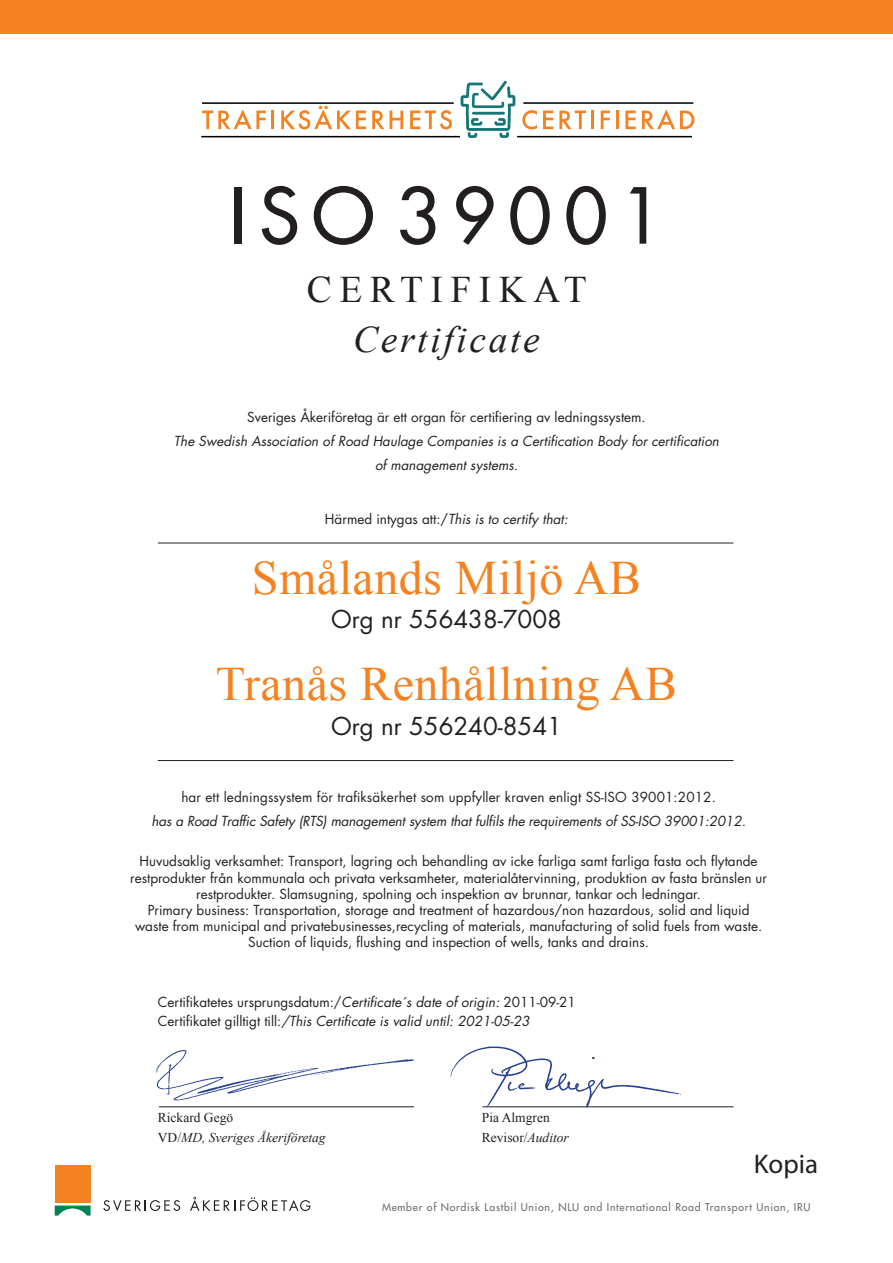
<style>
.page{position:relative;width:893px;height:1263px;background:#fff}
.page>*{position:absolute;margin:0;border:0;box-sizing:border-box;transform-origin:0 0}
.t1{font:500 75px "Futura Std";letter-spacing:.17em;color:#231f20}
.t2{font:48px "Times New Roman";letter-spacing:.01em;color:#f58220}
.t3{font:italic 37.5px "Times New Roman";letter-spacing:.07em;color:#231f20}
.t4{font:37.5px "Times New Roman";letter-spacing:.2em;color:#231f20}
.t5{font:27px "Myriad Pro";color:#231f20}
.t6{font:24px "Futura Std";color:#231f20}
.t7{font:13.5px/16.2px "Futura Std";color:#231f20;text-align:center}
.t8{font:italic 13.5px "Futura Std";color:#231f20}
.t9{font:13.5px "Times New Roman";color:#231f20}
.t10{font:italic 13.5px "Times New Roman";color:#231f20}
.t11{font:500 10.5px "Futura Std";letter-spacing:.07em;color:#6c6d70}
.s1{font-style:normal}
.s2{font-style:italic}
</style>
<div class="page">
<div style="left:0;top:0;width:893px;height:34px;background:#f58220"></div>
<hr style="left:158px;top:543px;width:575px;height:1px;background:#231f20">
<hr style="left:159px;top:1106px;width:255px;height:1px;background:#231f20">
<hr style="left:482px;top:1106px;width:251px;height:1px;background:#231f20">
<div style="left:55px;top:1165px;width:36px;height:38px;background:#f58220"></div>
<svg style="left:55px;top:1205px;width:36px;height:10px"></svg>
<svg style="left:103px;top:1200px;width:77px;height:11px"></svg>
<svg style="left:190px;top:1197px;width:120px;height:14px"></svg>
<hr style="left:158px;top:760px;width:575px;height:1px;background:#231f20">
<img style="left:156px;top:1050px;width:258px;height:51px">
<hr style="left:202px;top:102px;width:252px;height:2px;background:#000">
<hr style="left:523px;top:102px;width:170px;height:2px;background:#000">
<svg style="left:202px;top:109px;width:64px;height:20px"></svg>
<hr style="left:271px;top:111px;width:3px;height:18px;background:#f58220">
<svg style="left:281px;top:106px;width:85px;height:23px"></svg>
<svg style="left:372px;top:111px;width:12px;height:18px"></svg>
<svg style="left:390px;top:111px;width:13px;height:18px"></svg>
<svg style="left:410px;top:110px;width:42px;height:19px"></svg>
<svg style="left:522px;top:110px;width:15px;height:19px"></svg>
<svg style="left:543px;top:111px;width:10px;height:18px"></svg>
<svg style="left:559px;top:111px;width:27px;height:18px"></svg>
<hr style="left:591px;top:111px;width:3px;height:18px;background:#f58220">
<svg style="left:601px;top:111px;width:9px;height:18px"></svg>
<svg style="left:616px;top:111px;width:2px;height:18px"></svg>
<svg style="left:625px;top:111px;width:11px;height:18px"></svg>
<svg style="left:642px;top:109px;width:52px;height:20px"></svg>
<hr style="left:201px;top:136px;width:259px;height:1px;background:#000">
<hr style="left:517px;top:136px;width:175px;height:1px;background:#000">
<svg style="left:461px;top:80px;width:54px;height:58px"></svg>
<img style="left:450px;top:1046px;width:238px;height:63px">
<p class="t1" style="left:229px;top:169px;width:436px">ISO 39001</p>
<p class="t4" style="left:307px;top:264px;width:281px">CERTIFIKAT</p>
<p class="t3" style="left:353px;top:313px;width:188px">Certificate</p>
<p class="t7" style="left:247px;top:409px;width:400px">Sveriges Åkeriföretag är ett organ för certifiering av ledningssystem.</p>
<p class="t8" style="left:174px;top:433px;width:547px">The Swedish Association of Road Haulage Companies is a Certification Body for certification</p>
<p class="t8" style="left:375px;top:457px;width:144px">of management systems.</p>
<p class="t8" style="left:325px;top:511px;width:245px"><span class="s1">Härmed intygas att:/</span>This is to certify that:</p>
<p class="t2" style="left:252px;top:545px;width:391px">Smålands Miljö AB</p>
<p class="t6" style="left:331px;top:604px;width:232px">Org nr 556438-7008</p>
<p class="t2" style="left:216px;top:652px;width:463px">Tranås Renhållning AB</p>
<p class="t6" style="left:331px;top:711px;width:232px">Org nr 556240-8541</p>
<p class="t7" style="left:181px;top:789px;width:536px">har ett ledningssystem för trafiksäkerhet som uppfyller kraven enligt SS-ISO 39001:2012.</p>
<p class="t8" style="left:151px;top:812px;width:596px">has a Road Traffic Safety (RTS) management system that fulfils the requirements of SS-ISO 39001:2012.</p>
<p class="t7" style="left:130px;top:853px;width:638px">Huvudsaklig verksamhet: Transport, lagring och behandling av icke farliga samt farliga fasta och flytande restprodukter från kommunala och privata verksamheter, materialåtervinning, produktion av fasta bränslen ur restprodukter. Slamsugning, spolning och inspektion av brunnar, tankar och ledningar.</p>
<p class="t7" style="left:135px;top:902px;width:629px">Primary business: Transportation, storage and treatment of hazardous/non hazardous, solid and liquid waste from municipal and privatebusinesses,recycling of materials, manufacturing of solid fuels from waste.<br>Suction of liquids, flushing and inspection of wells, tanks and drains.</p>
<p class="t7" style="left:158px;top:994px;width:419px">Certifikatetes ursprungsdatum:/<span class="s2">Certificate´s date of origin:</span> 2011-09-21</p>
<p class="t8" style="left:158px;top:1013px;width:373px"><span class="s1">Certifikatet gilltigt till:</span>/This Certificate is valid until: 2021-05-23</p>
<p class="t9" style="left:158px;top:1109px;width:77px">Rickard Gegö</p>
<p class="t9" style="left:482px;top:1109px;width:69px">Pia Almgren</p>
<p class="t10" style="left:158px;top:1128px;width:169px"><span class="s1">VD/</span>MD, Sveriges Åkeriföretag</p>
<p class="t9" style="left:482px;top:1128px;width:89px">Revisor/<span class="s2">Auditor</span></p>
<p class="t5" style="left:754px;top:1148px;width:66px">Kopia</p>
<p class="t11" style="left:382px;top:1200px;width:430px">Member of Nordisk Lastbil Union, NLU and International Road Transport Union, IRU</p>
</div>
